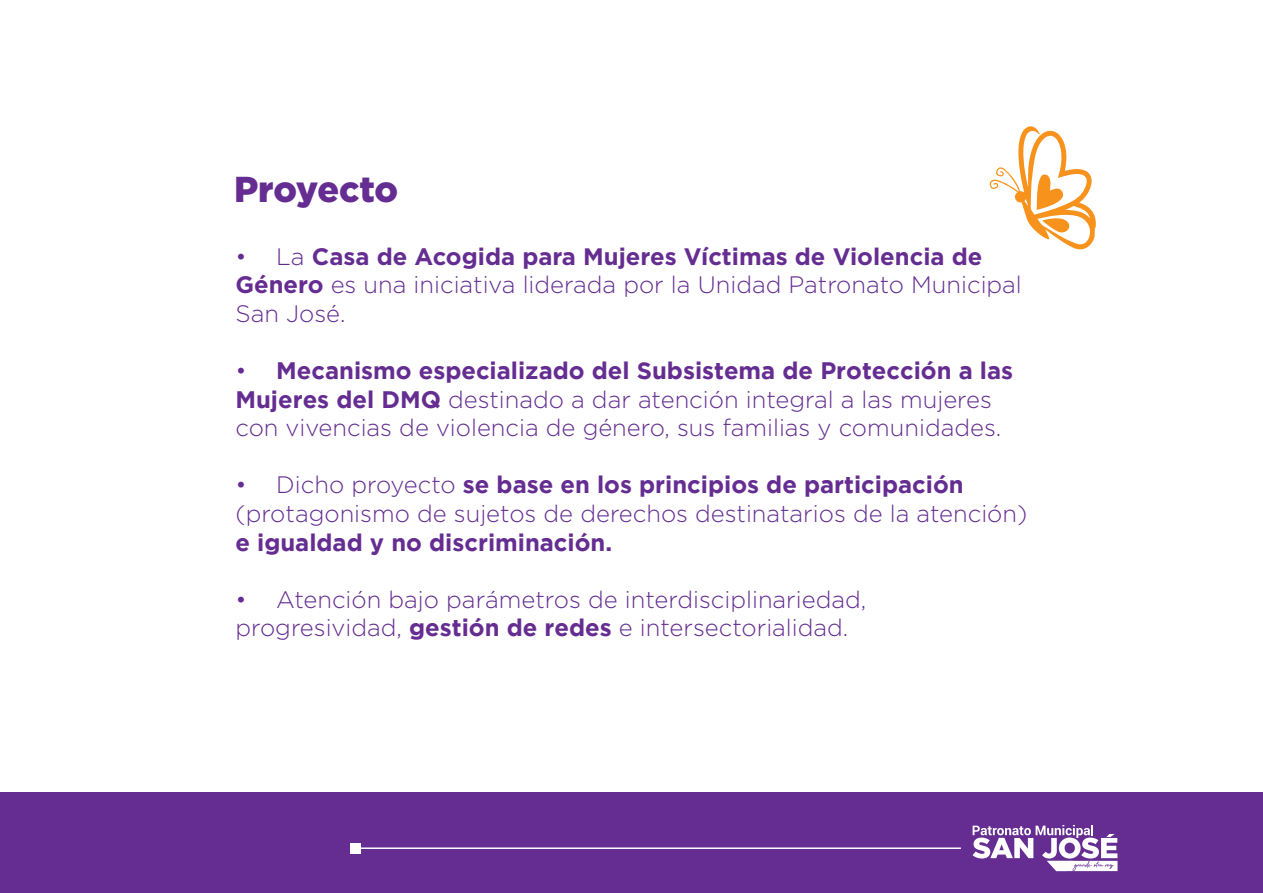
<style>
.page{position:relative;width:1263px;height:893px;background:#fff}
.page>*{position:absolute;margin:0;border:0;box-sizing:border-box;transform-origin:0 0}
.t1{font:900 36px "Gotham";letter-spacing:-.01em;color:#652d91}
.t2{font:300 23.85px/28.7px "Gotham";color:#652d91}
.t3{font:700 23.85px "Gotham";color:#652d91}
.s1{font-weight:700}
</style>
<div class="page">
<svg style="left:989px;top:126px;width:107px;height:124px"></svg>
<div style="left:0;top:793px;width:1263px;height:100px;background:#652d91"></div>
<svg style="left:972px;top:825px;width:145px;height:46px"></svg>
<hr style="left:357px;top:847px;width:604px;height:2px;background:#fff">
<div style="left:350px;top:843px;width:11px;height:10px;background:#fff"></div>
<h1 class="t1" style="left:234px;top:164px;width:166px">Proyecto</h1>
<p class="t2" style="left:235px;top:242px;width:788px">• La <span class="s1">Casa de Acogida para Mujeres Víctimas de Violencia de<br>Género</span> es una iniciativa liderada por la Unidad Patronato Municipal<br>San José.</p>
<p class="t2" style="left:235px;top:356px;width:779px">• <span class="s1">Mecanismo especializado del Subsistema de Protección a las<br>Mujeres del DMQ</span> destinado a dar atención integral a las mujeres con vivencias de violencia de género, sus familias y comunidades.</p>
<p class="t2" style="left:235px;top:470px;width:793px">• Dicho proyecto <span class="s1">se base en los principios de participación </span>(protagonismo de sujetos de derechos destinatarios de la atención)</p>
<p class="t3" style="left:235px;top:528px;width:378px">e igualdad y no discriminación.</p>
<p class="t2" style="left:235px;top:585px;width:632px">• Atención bajo parámetros de interdisciplinariedad, progresividad, <span class="s1">gestión de redes</span> e intersectorialidad.</p>
</div>
